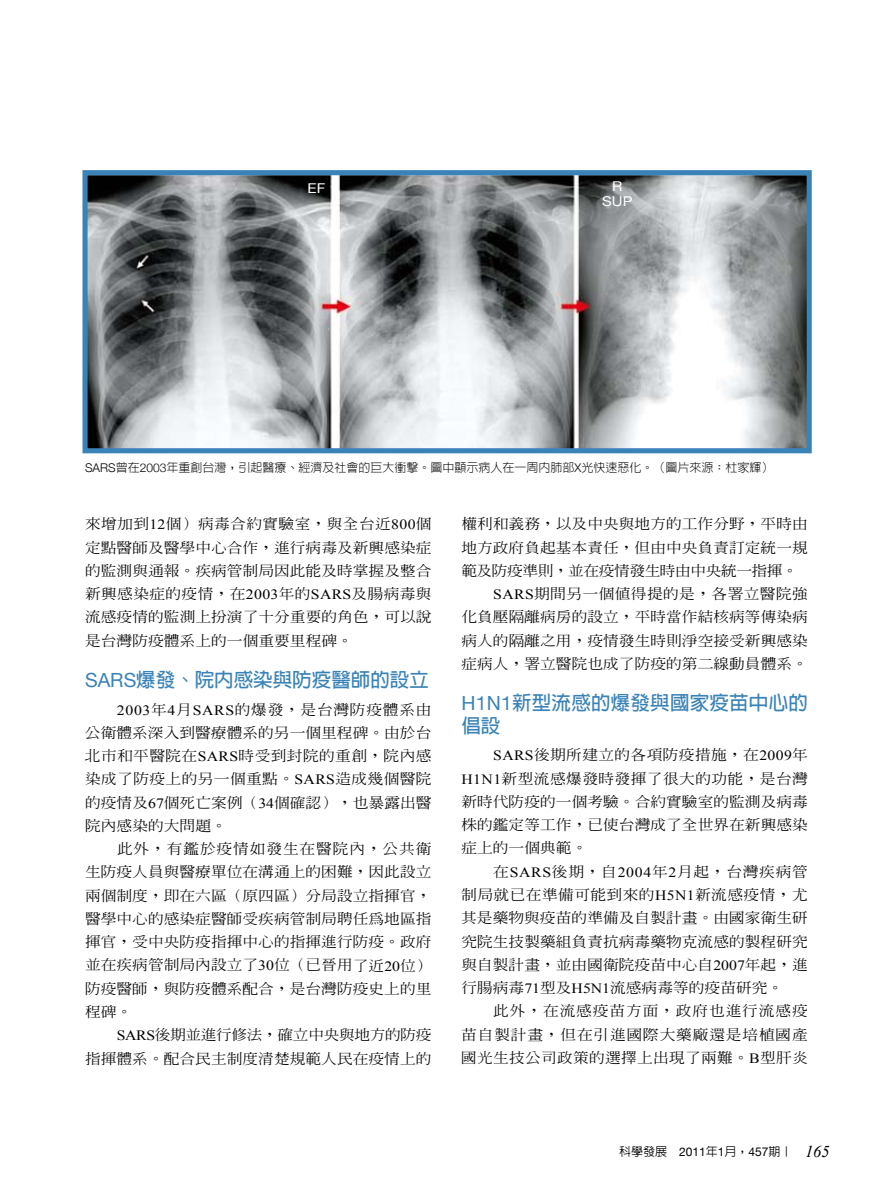
<style>
.page{position:relative;width:893px;height:1191px;background:#fff}
.page>*{position:absolute;margin:0;border:0;box-sizing:border-box;transform-origin:0 0}
.t1{font:700 19.5px/22.5px "AR Hei B5";letter-spacing:.01em;color:#3a83b8}
.t2{font:500 14.1px/23.2px "AR Ming B5";color:#000;text-align:justify;scale:1.11 1}
.t3{font:500 14.1px "AR Ming B5";letter-spacing:-.03em;color:#000;scale:1.11 1}
.t4{font:500 14.1px "AR Ming B5";letter-spacing:.025em;color:#000;scale:1.11 1}
.t5{font:13.5px/15px "Helvetica Neue";color:#fff;text-align:center;scale:1.11 1}
.t6{font:300 12px "AR Hei B5";color:#000}
.t7{font:500 12px "AR Hei B5";color:#000}
.s1{font-family:"Helvetica Neue"}
.s2{font-family:"Times New Roman";font-weight:400}
.s3{font-family:"Helvetica Neue";font-weight:400}
.s4{font-family:"Times New Roman";font-weight:400;font-style:italic;font-size:16.5px}
</style>
<div class="page">
<img style="left:88px;top:176px;width:718px;height:271px">
<div style="left:82px;top:170px;width:730px;height:283px;border:5px solid #3a83b8"></div>
<p class="t5" style="left:308px;top:181px;width:18px">EF</p>
<p class="t5" style="left:602px;top:178px;width:29px">R<br>SUP</p>
<p class="t6" style="left:85px;top:461px;width:690px"><span class="s1">SARS</span>曾在<span class="s1">2003</span>年重創台灣，引起醫療、經濟及社會的巨大衝擊。圖中顯示病人在一周內肺部<span class="s1">X</span>光快速惡化。（圖片來源：杜家輝）</p>
<p class="t2" style="left:85px;top:512px;width:314px">來增加到<span class="s2">12</span>個）病毒合約實驗室，與全台近<span class="s2">800</span>個定點醫師及醫學中心合作，進行病毒及新興感染症的監測與通報。疾病管制局因此能及時掌握及整合新興感染症的疫情，在<span class="s2">2003</span>年的<span class="s2">SARS</span>及腸病毒與流感疫情的監測上扮演了十分重要的角色，可以說是台灣防疫體系上的一個重要里程碑。</p>
<h1 class="t1" style="left:85px;top:668px;width:345px"><span class="s3">SARS</span>爆發、院內感染與防疫醫師的設立</h1>
<p class="t2" style="left:85px;top:697px;width:314px;text-indent:32px"><span class="s2">2003</span>年<span class="s2">4</span>月<span class="s2">SARS</span>的爆發，是台灣防疫體系由公衛體系深入到醫療體系的另一個里程碑。由於台北市和平醫院在<span class="s2">SARS</span>時受到封院的重創，院內感染成了防疫上的另一個重點。<span class="s2">SARS</span>造成幾個醫院的疫情及<span class="s2">67</span>個死亡案例（<span class="s2">34</span>個確認），也暴露出醫院內感染的大問題。</p>
<p class="t2" style="left:85px;top:837px;width:314px;text-indent:32px">此外，有鑑於疫情如發生在醫院內，公共衛生防疫人員與醫療單位在溝通上的困難，因此設立兩個制度，即在六區（原四區）分局設立指揮官，醫學中心的感染症醫師受疾病管制局聘任為地區指揮官，受中央防疫指揮中心的指揮進行防疫。政府並在疾病管制局內設立了<span class="s2">30</span>位（已晉用了近<span class="s2">20</span>位）防疫醫師，與防疫體系配合，是台灣防疫史上的里程碑。</p>
<p class="t2" style="left:85px;top:1023px;width:314px;text-align:right"><span class="s2">SARS</span>後期並進行修法，確立中央與地方的防疫<br>指揮體系。配合民主制度清楚規範人民在疫情上的</p>
<p class="t2" style="left:461px;top:512px;width:314px">權利和義務，以及中央與地方的工作分野，平時由</p>
<p class="t2" style="left:461px;top:535px;width:314px">地方政府負起基本責任，但由中央負責訂定統一規</p>
<p class="t3" style="left:461px;top:563px;width:305px">範及防疫準則，並在疫情發生時由中央統一指揮。</p>
<p class="t4" style="left:493px;top:587px;width:285px"><span class="s2">SARS</span>期間另一個值得提的是，各署立醫院強</p>
<p class="t2" style="left:461px;top:605px;width:314px">化負壓隔離病房的設立，平時當作結核病等傳染病</p>
<p class="t2" style="left:461px;top:628px;width:314px">病人的隔離之用，疫情發生時則淨空接受新興感染</p>
<p class="t2" style="left:461px;top:652px;width:314px">症病人，署立醫院也成了防疫的第二線動員體系。</p>
<h1 class="t1" style="left:461px;top:691px;width:348px"><span class="s3">H1N1</span>新型流感的爆發與國家疫苗中心的倡設</h1>
<p class="t2" style="left:461px;top:743px;width:314px;text-indent:32px"><span class="s2">SARS</span>後期所建立的各項防疫措施，在<span class="s2">2009</span>年<span class="s2">H1N1</span>新型流感爆發時發揮了很大的功能，是台灣新時代防疫的一個考驗。合約實驗室的監測及病毒株的鑑定等工作，已使台灣成了全世界在新興感染症上的一個典範。</p>
<p class="t2" style="left:461px;top:859px;width:314px;text-indent:32px">在<span class="s2">SARS</span>後期，自<span class="s2">2004</span>年<span class="s2">2</span>月起，台灣疾病管制局就已在準備可能到來的<span class="s2">H5N1</span>新流感疫情，尤其是藥物與疫苗的準備及自製計畫。由國家衛生研究院生技製藥組負責抗病毒藥物克流感的製程研究與自製計畫，並由國衛院疫苗中心自<span class="s2">2007</span>年起，進行腸病毒<span class="s2">71</span>型及<span class="s2">H5N1</span>流感病毒等的疫苗研究。</p>
<p class="t2" style="left:461px;top:999px;width:314px;text-indent:32px">此外，在流感疫苗方面，政府也進行流感疫苗自製計畫，但在引進國際大藥廠還是培植國產國光生技公司政策的選擇上出現了兩難。<span class="s2">B</span>型肝炎</p>
<p class="t7" style="left:619px;top:1145px;width:212px">科學發展 <span class="s3">2011</span>年<span class="s3">1</span>月，<span class="s3">457</span>期｜ <span class="s4">165</span></p>
</div>
